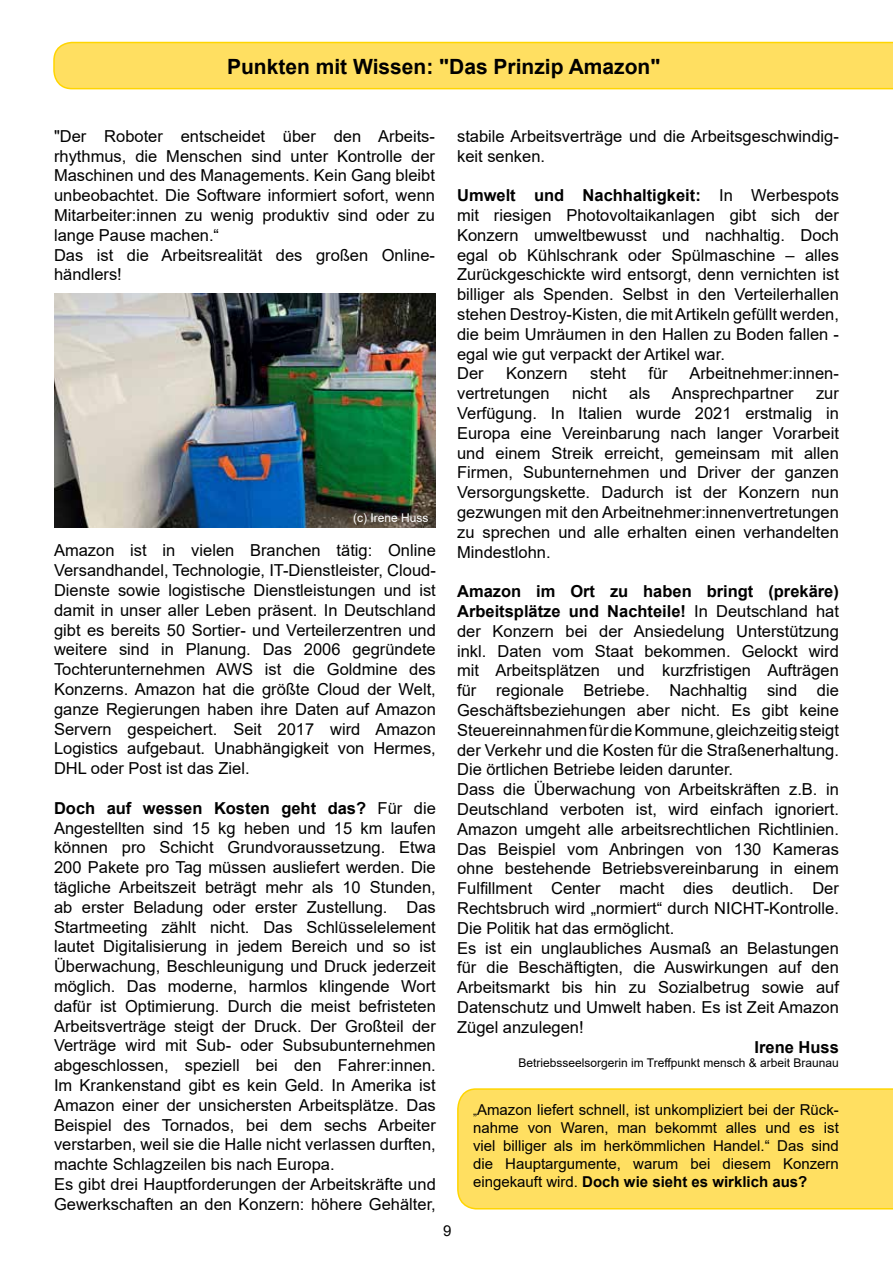
<style>
.page{position:relative;width:893px;height:1263px;background:#fff}
.page>*{position:absolute;margin:0;border:0;box-sizing:border-box;transform-origin:0 0}
.t1{font:700 21px "Arial";color:#000}
.t2{font:16.5px/19.8px "Arial";color:#000}
.t3{font:700 16.5px "Arial";color:#000}
.t4{font:15px/18px "Arial";color:#000;text-align:justify}
.t5{font:12px "Arial";color:#000}
.t6{font:12px "Arial";color:#fff}
.s1{font-weight:700}
.s2{font-size:12px}
</style>
<div class="page">
<svg style="left:53px;top:41px;width:840px;height:49px;background:#ffdf60"></svg>
<img style="left:55px;top:293px;width:381px;height:235px">
<div style="left:457px;top:1088px;width:436px;height:122px;background:#ffdf61"></div>
<p class="t1" style="left:227px;top:52px;width:435px">Punkten mit Wissen: "Das Prinzip Amazon"</p>
<p class="t2" style="left:54px;top:126px;width:382px">"Der Roboter entscheidet über den Arbeits&shy;rhythmus, die Menschen sind unter Kontrolle der Maschinen und des Managements. Kein Gang bleibt unbeobachtet. Die Software informiert sofort, wenn Mitarbeiter:innen zu wenig produktiv sind oder zu lange Pause machen.“<br>Das ist die Arbeitsrealität des großen Online&shy;händlers!</p>
<p class="t2" style="left:457px;top:126px;width:383px">stabile Arbeitsverträge und die Arbeitsgeschwindig&shy;keit senken.</p>
<p class="t2" style="left:457px;top:185px;width:383px"><span class="s1">Umwelt und Nachhaltigkeit:</span> In Werbespots mit riesigen Photovoltaikanlagen gibt sich der Konzern umweltbewusst und nachhaltig. Doch egal ob Kühlschrank oder Spülmaschine – alles Zurückgeschickte wird entsorgt, denn vernichten ist billiger als Spenden. Selbst in den Verteilerhallen stehen Destroy-Kisten, die mit Artikeln gefüllt werden, die beim Umräumen in den Hallen zu Boden fallen - egal wie gut verpackt der Artikel war.<br>Der</p>
<p class="t2" style="left:506px;top:363px;width:63px">Konzern</p>
<p class="t2" style="left:590px;top:363px;width:37px">steht</p>
<p class="t2" style="left:649px;top:363px;width:21px">für</p>
<p class="t2" style="left:689px;top:363px;width:151px">Arbeitnehmer:innen-</p>
<p class="t2" style="left:457px;top:383px;width:94px">vertretungen</p>
<p class="t2" style="left:572px;top:383px;width:36px">nicht</p>
<p class="t2" style="left:629px;top:383px;width:23px">als</p>
<p class="t2" style="left:672px;top:383px;width:123px">Ansprechpartner</p>
<p class="t2" style="left:457px;top:383px;width:383px;text-align:justify;text-indent:359px">zur Verfügung. In Italien wurde 2021 erstmalig in Europa eine Vereinbarung nach langer Vorarbeit und einem Streik erreicht, gemeinsam mit allen Firmen, Subunternehmen und Driver der ganzen Versorgungskette. Dadurch ist der Konzern nun gezwungen mit den Arbeitnehmer:innenvertretungen zu sprechen und alle erhalten einen verhandelten Mindestlohn.</p>
<p class="t2" style="left:457px;top:581px;width:383px"><span class="s1">Amazon im Ort zu haben bringt (prekäre)<br>Arbeitsplätze und Nachteile!</span> In Deutschland hat der Konzern bei der Ansiedelung Unterstützung inkl. Daten vom Staat bekommen. Gelockt wird mit Arbeitsplätzen und kurzfristigen Aufträgen für regionale Betriebe. Nachhaltig sind die Geschäftsbeziehungen aber nicht. Es gibt keine Steuereinnahmen für die Kommune, gleichzeitig steigt der Verkehr und die Kosten für die Straßenerhaltung.<br>Die örtlichen Betriebe leiden darunter.<br>Dass die Überwachung von Arbeitskräften z.B. in Deutschland verboten ist, wird einfach ignoriert.<br>Amazon umgeht alle arbeitsrechtlichen Richtlinien.<br>Das Beispiel vom Anbringen von 130 Kameras ohne bestehende Betriebsvereinbarung in einem Fulfillment Center macht dies deutlich. Der Rechtsbruch wird „normiert“ durch NICHT-Kontrolle.<br>Die Politik hat das ermöglicht.<br>Es ist ein unglaubliches Ausmaß an Belastungen für die Beschäftigten, die Auswirkungen auf den Arbeitsmarkt bis hin zu Sozialbetrug sowie auf Datenschutz und Umwelt haben. Es ist Zeit Amazon Zügel anzulegen!</p>
<p class="t3" style="left:755px;top:1035px;width:86px">Irene Huss</p>
<p class="t5" style="left:518px;top:1054px;width:322px">Betriebsseelsorgerin im Treffpunkt mensch &amp; arbeit Braunau</p>
<p class="t6" style="left:353px;top:510px;width:77px">(c) Irene Huss</p>
<p class="t2" style="left:54px;top:540px;width:383px;text-align:justify">Amazon ist in vielen Branchen tätig: Online Versandhandel, Technologie, IT-Dienstleister, Cloud-Dienste sowie logistische Dienstleistungen und ist damit in unser aller Leben präsent. In Deutschland gibt es bereits 50 Sortier- und Verteilerzentren und weitere sind in Planung. Das 2006 gegründete Tochterunternehmen AWS ist die Goldmine des Konzerns. Amazon hat die größte Cloud der Welt, ganze Regierungen haben ihre Daten auf Amazon Servern gespeichert. Seit 2017 wird Amazon Logistics aufgebaut. Unabhängigkeit von Hermes, DHL oder Post ist das Ziel.</p>
<p class="t2" style="left:54px;top:798px;width:383px"><span class="s1">Doch auf wessen Kosten geht das?</span> Für die Angestellten sind 15 kg heben und 15 km laufen können pro Schicht Grundvoraussetzung. Etwa 200 Pakete pro Tag müssen ausliefert werden. Die tägliche Arbeitszeit beträgt mehr als 10 Stunden, ab erster Beladung oder erster Zustellung. Das Startmeeting zählt nicht. Das Schlüsselelement lautet Digitalisierung in jedem Bereich und so ist Überwachung, Beschleunigung und Druck jederzeit möglich. Das moderne, harmlos klingende Wort dafür ist Optimierung. Durch die meist befristeten Arbeitsverträge steigt der Druck. Der Großteil der Verträge wird mit Sub- oder Subsubunternehmen abgeschlossen, speziell bei den Fahrer:innen.<br>Im Krankenstand gibt es kein Geld. In Amerika ist Amazon einer der unsichersten Arbeitsplätze. Das Beispiel des Tornados, bei dem sechs Arbeiter verstarben, weil sie die Halle nicht verlassen durften, machte Schlagzeilen bis nach Europa.<br>Es gibt drei Hauptforderungen der Arbeitskräfte und Gewerkschaften an den Konzern: höhere Gehälter,</p>
<p class="t4" style="left:473px;top:1101px;width:367px"><span class="s2">„</span>Amazon liefert schnell, ist unkompliziert bei der Rück&shy;nahme von Waren, man bekommt alles und es ist viel billiger als im herkömmlichen Handel.“ Das sind die Hauptargumente, warum bei diesem Konzern eingekauft wird. <span class="s1">Doch wie sieht es wirklich aus?</span></p>
<p class="t4" style="left:443px;top:1221px;width:10px">9</p>
</div>
